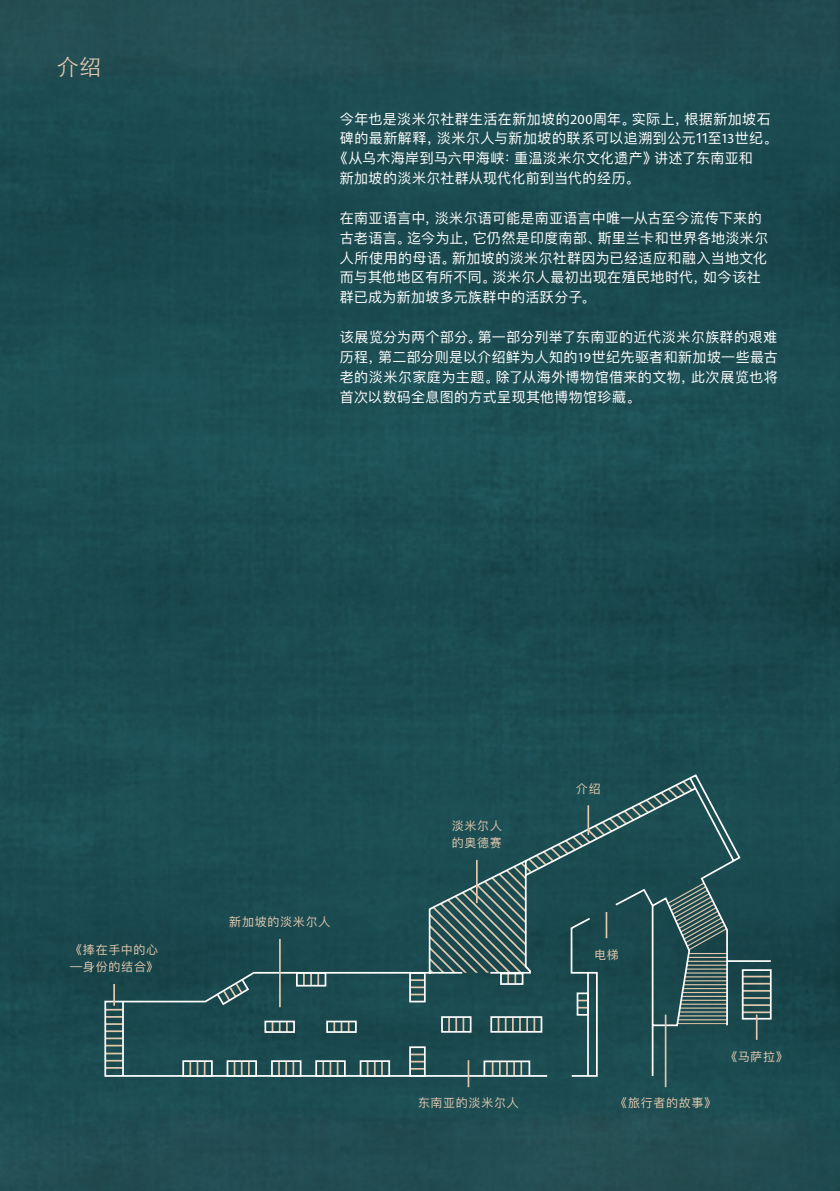
<style>
.page{position:relative;width:840px;height:1191px;background:#fff}
.page>*{position:absolute;margin:0;border:0;box-sizing:border-box;transform-origin:0 0}
.header_-_beige{font:300 22px "ST Heiti TC";color:#e1c8af}
.body_copy_-_white{font:14px/19.8px "Ping Fang SC";letter-spacing:.025em;color:#fff;text-align:justify}
.description_copy{font:12px "Ping Fang SC";letter-spacing:.06em;color:#e1c8af}
.s1{font-family:"Myriad Pro"}
</style>
<div class="page">
<img style="left:0;top:0;width:839px;height:1191px">
<div style="left:103px;top:773px;width:669px;height:304px;background:#1b4b51"></div>
<svg style="left:366px;top:1063px;width:2px;height:10px"></svg>
<div style="left:359px;top:1060px;width:31px;height:16px;border:2px solid #fff"></div>
<svg style="left:322px;top:1063px;width:16px;height:10px"></svg>
<div style="left:315px;top:1060px;width:30px;height:16px;border:2px solid #fff"></div>
<svg style="left:278px;top:1063px;width:16px;height:10px"></svg>
<div style="left:271px;top:1060px;width:30px;height:16px;border:2px solid #fff"></div>
<svg style="left:310px;top:975px;width:9px;height:8px"></svg>
<div style="left:296px;top:972px;width:30px;height:14px;border:2px solid #fff"></div>
<svg style="left:233px;top:1063px;width:2px;height:10px"></svg>
<div style="left:226px;top:1060px;width:31px;height:16px;border:2px solid #fff"></div>
<svg style="left:189px;top:1063px;width:9px;height:10px"></svg>
<div style="left:182px;top:1060px;width:31px;height:16px;border:2px solid #fff"></div>
<svg style="left:333px;top:1023px;width:16px;height:7px"></svg>
<div style="left:326px;top:1020px;width:30px;height:13px;border:2px solid #fff"></div>
<div style="left:409px;top:972px;width:16px;height:30px;border:2px solid #fff"></div>
<svg style="left:412px;top:1053px;width:10px;height:9px"></svg>
<div style="left:409px;top:1046px;width:16px;height:30px;border:2px solid #fff"></div>
<svg style="left:271px;top:1023px;width:2px;height:7px"></svg>
<div style="left:264px;top:1020px;width:31px;height:13px;border:2px solid #fff"></div>
<svg style="left:410px;top:778px;width:316px;height:253px;background:#2e585b"></svg>
<div style="left:500px;top:972px;width:23px;height:13px;border:2px solid #fff"></div>
<hr style="left:279px;top:939px;width:1px;height:68px;background:#e1c8af">
<hr style="left:113px;top:984px;width:2px;height:21px;background:#e1c8af">
<hr style="left:467px;top:1060px;width:2px;height:27px;background:#e1c8af">
<hr style="left:664px;top:1014px;width:2px;height:73px;background:#e1c8af">
<hr style="left:755px;top:1014px;width:2px;height:25px;background:#e1c8af">
<hr style="left:587px;top:805px;width:1px;height:30px;background:#e1c8af">
<hr style="left:475px;top:860px;width:2px;height:43px;background:#e1c8af">
<p class="header_-_beige" style="left:57px;top:48px;width:46px">介绍</p>
<p class="body_copy_-_white" style="left:339px;top:108px;width:432px">今年也是淡米尔社群生活在新加坡的<span class="s1">200</span>周年。实际上，根据新加坡石</p>
<p class="body_copy_-_white" style="left:339px;top:128px;width:439px">碑的最新解释，淡米尔人与新加坡的联系可以追溯到公元11至<span class="s1">13</span>世纪。</p>
<p class="body_copy_-_white" style="left:334px;top:148px;width:420px">《从乌木海岸到马六甲海峡：重温淡米尔文化遗产》讲述了东南亚和</p>
<p class="body_copy_-_white" style="left:339px;top:168px;width:301px">新加坡的淡米尔社群从现代化前到当代的经历。</p>
<p class="body_copy_-_white" style="left:339px;top:208px;width:423px">在南亚语言中，淡米尔语可能是南亚语言中唯一从古至今流传下来的</p>
<p class="body_copy_-_white" style="left:339px;top:228px;width:430px">古老语言。迄今为止，它仍然是印度南部、斯里兰卡和世界各地淡米尔</p>
<p class="body_copy_-_white" style="left:339px;top:247px;width:428px">人所使用的母语。新加坡的淡米尔社群因为已经适应和融入当地文化</p>
<p class="body_copy_-_white" style="left:339px;top:267px;width:422px">而与其他地区有所不同。淡米尔人最初出现在殖民地时代，如今该社</p>
<p class="body_copy_-_white" style="left:339px;top:287px;width:257px">群已成为新加坡多元族群中的活跃分子。</p>
<p class="body_copy_-_white" style="left:339px;top:327px;width:439px">该展览分为两个部分。第一部分列举了东南亚的近代淡米尔族群的艰难历程，第二部分则是以介绍鲜为人知的<span class="s1">19</span>世纪先驱者和新加坡一些最古老的淡米尔家庭为主题。除了从海外博物馆借来的文物，此次展览也将首次以数码全息图的方式呈现其他博物馆珍藏。</p>
<p class="description_copy" style="left:70px;top:942px;width:90px">《捧在手中的心</p>
<p class="description_copy" style="left:70px;top:959px;width:89px">—身份的结合》</p>
<p class="description_copy" style="left:229px;top:914px;width:103px">新加坡的淡米尔人</p>
<p class="description_copy" style="left:451px;top:818px;width:52px">淡米尔人</p>
<p class="description_copy" style="left:451px;top:835px;width:51px">的奥德赛</p>
<p class="description_copy" style="left:575px;top:781px;width:26px">介绍</p>
<p class="description_copy" style="left:594px;top:947px;width:26px">电梯</p>
<p class="description_copy" style="left:418px;top:1095px;width:102px">东南亚的淡米尔人</p>
<p class="description_copy" style="left:614px;top:1095px;width:102px">《旅行者的故事》</p>
<p class="description_copy" style="left:725px;top:1048px;width:64px">《马萨拉》</p>
</div>
